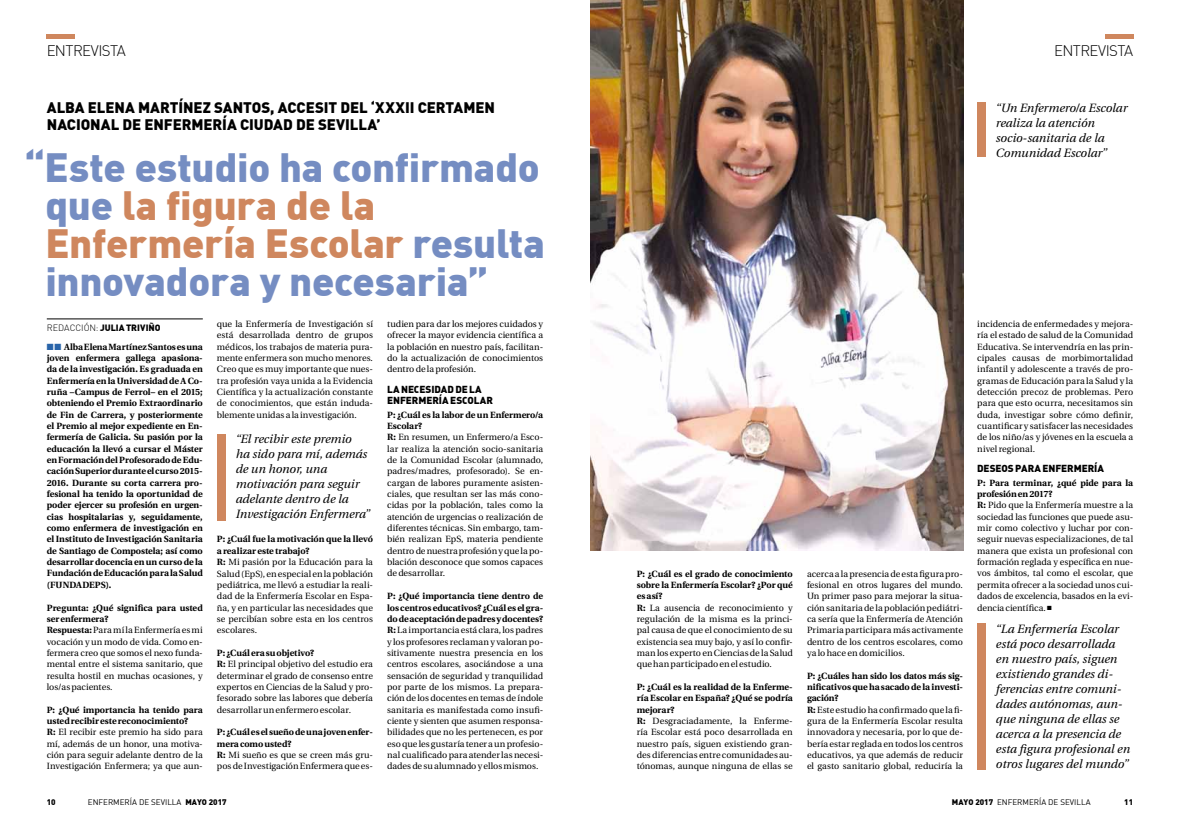
<style>
.page{position:relative;width:1180px;height:828px;background:#fff}
.page>*{position:absolute;margin:0;border:0;box-sizing:border-box;transform-origin:0 0}
.t1{font:900 40px/38px "DIN";letter-spacing:-.005em;color:#758dc2}
.t2{font:900 15px/17px "DIN";color:#000}
.t3{font:300 15px "DIN";letter-spacing:-.04em;color:#000}
.t4{font:italic 12px/15px "Utopia";color:#000}
.t5{font:900 10px/11.3px "DIN Alternate";letter-spacing:-.005em;color:#000}
.t6{font:9px/11.3px "Utopia";color:#000}
.t7{font:700 9px/11.3px "Utopia";color:#000;text-align:justify}
.t8{font:300 9px "DIN";color:#000}
.t9{font:900 9px "DIN";color:#000}
.t10{font:8px "DIN";color:#000}
.t11{font:900 8px "DIN";color:#000}
.s1{color:#cf875e}
.s2{font-weight:900}
.s3{color:#2964a9}
.s4{font-weight:700}
</style>
<div class="page">
<hr style="left:47px;top:319px;width:156px;height:1px;background:#000">
<img style="left:590px;top:0;width:372px;height:550px">
<div style="left:977px;top:624px;width:8px;height:146px;background:#cf875e"></div>
<div style="left:217px;top:434px;width:8px;height:86px;background:#cf875e"></div>
<div style="left:977px;top:102px;width:8px;height:55px;background:#cf875e"></div>
<hr style="left:47px;top:34px;width:28px;height:4px;background:#cf875e">
<hr style="left:1104px;top:34px;width:28px;height:4px;background:#cf875e">
<h2 class="t3" style="left:47px;top:42px;width:80px">ENTREVISTA</h2>
<h2 class="t3" style="left:1053px;top:42px;width:80px">ENTREVISTA</h2>
<h2 class="t2" style="left:47px;top:98px;width:447px">ALBA ELENA MARTÍNEZ SANTOS, ACCESIT DEL ‘XXXII CERTAMEN<br>NACIONAL DE ENFERMERÍA CIUD</h2>
<h2 class="t2" style="left:273px;top:115px;width:72px">AD DE SEVILL</h2>
<h2 class="t2" style="left:367px;top:115px;width:15px">A’</h2>
<h1 class="t1" style="left:45px;top:146px;width:501px;text-indent:-21px">“Este estudio ha confirmado que <span class="s1">la figura de la<br>Enfermería Escolar</span> resulta innovadora y necesaria”</h1>
<p class="t8" style="left:47px;top:322px;width:85px">REDACCIÓN: <span class="s2">JULIA TRIVI</span></p>
<p class="t9" style="left:148px;top:322px;width:14px">ÑO</p>
<p class="t7" style="left:47px;top:341px;width:157px"><span class="s3">■■</span> Alba Elena Martínez Santos es una joven enfermera gallega apasiona&shy;da de la investigación. Es graduada en Enfermería en la Universidad de A Co&shy;ruña –Campus de Ferrol– en el 2015; obteniendo el Premio Extraordinario de Fin de Carrera, y posteriormente el Premio al mejor expediente en En&shy;fermería de Galicia. Su pasión por la educación la llevó a cursar el Máster en Formación del Profesorado de Edu&shy;cación Superior durante el curso 2015- 2016. Durante su corta carrera pro&shy;fesional ha tenido la oportunidad de poder ejercer su profesión en urgen&shy;cias hospitalarias y, seguidamente, como enfermera de investigación en el Instituto de Investigación Sanitaria de Santiago de Compostela; así como desarrollar docencia en un curso de la Fundación de Educación para la Salud (FUNDADEPS).</p>
<p class="t6" style="left:47px;top:602px;width:157px"><span class="s4">Pregunta: ¿Qué significa para usted ser enfermera?<br>Respuesta:</span> Para mí la Enfermería es mi vocación y un modo de vida. Como en&shy;fermera creo que somos el nexo funda&shy;mental entre el sistema sanitario, que resulta hostil en muchas ocasiones, y los/as pacientes.</p>
<p class="t6" style="left:47px;top:704px;width:157px"><span class="s4">P: ¿Qué importancia ha tenido para usted recibir este reconocimiento?<br>R:</span> El recibir este premio ha sido para mí, además de un honor, una motiva&shy;ción para seguir adelante dentro de la Investigación Enfermera; ya que aun-</p>
<p class="t6" style="left:217px;top:318px;width:157px;text-align:justify">que la Enfermería de Investigación sí está desarrollada dentro de grupos médicos, los trabajos de materia pura&shy;mente enfermera son mucho menores.<br>Creo que es muy importante que nues&shy;tra profesión vaya unida a la Evidencia Científica y la actualización constante de conocimientos, que están induda&shy;blemente unidas a la investigación.</p>
<h3 class="t4" style="left:235px;top:432px;width:136px">“El recibir este premio<br>ha sido para mí, además de un honor, una motivación para seguir adelante dentro de la<br>Investigación Enfermera”</h3>
<p class="t6" style="left:217px;top:534px;width:157px"><span class="s4">P: ¿Cuál fue la motivación que la llevó a realizar este trabajo?<br>R:</span> Mi pasión por la Educación para la Salud (EpS), en especial en la población pediátrica, me llevó a estudiar la reali&shy;dad de la Enfermería Escolar en Espa&shy;ña, y en particular las necesidades que se percibían sobre esta en los centros escolares.</p>
<p class="t6" style="left:217px;top:647px;width:157px"><span class="s4">P: ¿Cuál era su objetivo?<br>R:</span> El principal objetivo del estudio era determinar el grado de consenso entre expertos en Ciencias de la Salud y pro&shy;fesorado sobre las labores que debería desarrollar un enfermero escolar.</p>
<p class="t6" style="left:217px;top:727px;width:157px"><span class="s4">P: ¿Cuál es el sueño de una joven enfer&shy;mera como usted?<br>R:</span> Mi sueño es que se creen más gru&shy;pos de Investigación Enfermera que es-</p>
<p class="t6" style="left:387px;top:318px;width:157px;text-align:justify">tudien para dar los mejores cuidados y ofrecer la mayor evidencia científica a la población en nuestro país, facilitan&shy;do la actualización de conocimientos dentro de la profesión.</p>
<p class="t5" style="left:387px;top:383px;width:107px">LA NECESIDAD DE LA<br>ENFERMERÍA ESCOLAR</p>
<p class="t6" style="left:387px;top:409px;width:157px"><span class="s4">P: ¿Cuál es la labor de un Enfermero/a Escolar?<br>R:</span> En resumen, un Enfermero/a Esco&shy;lar realiza la atención socio-sanitaria de la Comunidad Escolar (alumnado, padres/madres, profesorado). Se en&shy;cargan de labores puramente asisten&shy;ciales, que resultan ser las más cono&shy;cidas por la población, tales como la atención de urgencias o realización de diferentes técnicas. Sin embargo, tam&shy;bién realizan EpS, materia pendiente dentro de nuestra profesión y que la po&shy;blación desconoce que somos capaces de desarrollar.</p>
<p class="t6" style="left:387px;top:590px;width:157px;text-align:justify"><span class="s4">P: ¿Qué importancia tiene dentro de los centros educativos? ¿Cuál es el gra&shy;do de aceptación de padres y docentes?<br>R:</span> La importancia está clara, los padres y los profesores reclaman y valoran po&shy;sitivamente nuestra presencia en los centros escolares, asociándose a una sensación de seguridad y tranquilidad por parte de los mismos. La prepara&shy;ción de los docentes en temas de índole sanitaria es manifestada como insufi&shy;ciente y sienten que asumen responsa&shy;bilidades que no les pertenecen, es por eso que les gustaría tener a un profesio&shy;nal cualificado para atender las necesi&shy;dades de su alumnado y ellos mismos.</p>
<h3 class="t4" style="left:995px;top:100px;width:133px">“Un Enfermero/a Escolar realiza la atención socio-sanitaria de la<br>Comunidad Escolar”</h3>
<p class="t6" style="left:636px;top:568px;width:157px"><span class="s4">P: ¿Cuál es el grado de conocimiento sobre la Enfermería Escolar? ¿Por qué es así?<br>R:</span> La ausencia de reconocimiento y regulación de la misma es la princi&shy;pal causa de que el conocimiento de su existencia sea muy bajo, y así lo confir&shy;man los experto en Ciencias de la Salud que han participado en el estudio.</p>
<p class="t6" style="left:636px;top:681px;width:157px"><span class="s4">P: ¿Cuál es la realidad de la Enferme&shy;ría Escolar en España? ¿Qué se podría mejorar?<br>R:</span> Desgraciadamente, la Enferme&shy;ría Escolar está poco desarrollada en nuestro país, siguen existiendo gran&shy;des diferencias entre comunidades au&shy;tónomas, aunque ninguna de ellas se</p>
<p class="t6" style="left:806px;top:568px;width:157px;text-align:justify">acerca a la presencia de esta figura pro&shy;fesional en otros lugares del mundo.<br>Un primer paso para mejorar la situa&shy;ción sanitaria de la población pediátri&shy;ca sería que la Enfermería de Atención Primaria participara más activamente dentro de los centros escolares, como ya lo hace en domicilios.</p>
<p class="t6" style="left:806px;top:670px;width:157px"><span class="s4">P: ¿Cuáles han sido los datos más sig&shy;nificativos que ha sacado de la investi&shy;gación?<br>R:</span> Este estudio ha confirmado que la fi&shy;gura de la Enfermería Escolar resulta innovadora y necesaria, por lo que de&shy;bería estar reglada en todos los centros educativos, ya que además de reducir el gasto sanitario global, reduciría la</p>
<p class="t6" style="left:977px;top:318px;width:157px;text-align:justify">incidencia de enfermedades y mejora&shy;ría el estado de salud de la Comunidad Educativa. Se intervendría en las prin&shy;cipales causas de morbimortalidad infantil y adolescente a través de pro&shy;gramas de Educación para la Salud y la detección precoz de problemas. Pero para que esto ocurra, necesitamos sin duda, investigar sobre cómo definir, cuantificar y satisfacer las necesidades de los niño/as y jóvenes en la escuela a nivel regional.</p>
<p class="t5" style="left:977px;top:462px;width:128px">DESEOS PARA ENFERMERÍA</p>
<p class="t6" style="left:977px;top:477px;width:157px"><span class="s4">P: Para terminar, ¿qué pide para la profesión en 2017?<br>R:</span> Pido que la Enfermería muestre a la sociedad las funciones que puede asu&shy;mir como colectivo y luchar por con&shy;seguir nuevas especializaciones, de tal manera que exista un profesional con formación reglada y específica en nue&shy;vos ámbitos, tal como el escolar, que permita ofrecer a la sociedad unos cui&shy;dados de excelencia, basados en la evi&shy;dencia científica. ■</p>
<p class="t4" style="left:995px;top:622px;width:136px">“La Enfermería Escolar está poco desarrollada en nuestro país, siguen existiendo grandes di&shy;ferencias entre comuni&shy;dades autónomas, aun&shy;que ninguna de ellas se acerca a la presencia de esta figura profesional en otros lugares del mundo”</p>
<p class="t11" style="left:47px;top:797px;width:10px">10</p>
<p class="t10" style="left:88px;top:797px;width:140px">ENFERMERÍA DE SEVILLA <span class="s2">MAYO 2017</span></p>
<p class="t10" style="left:951px;top:797px;width:140px"><span class="s2">MAYO 2017</span> ENFERMERÍA DE SEVILLA</p>
<p class="t11" style="left:1124px;top:797px;width:10px">11</p>
</div>
